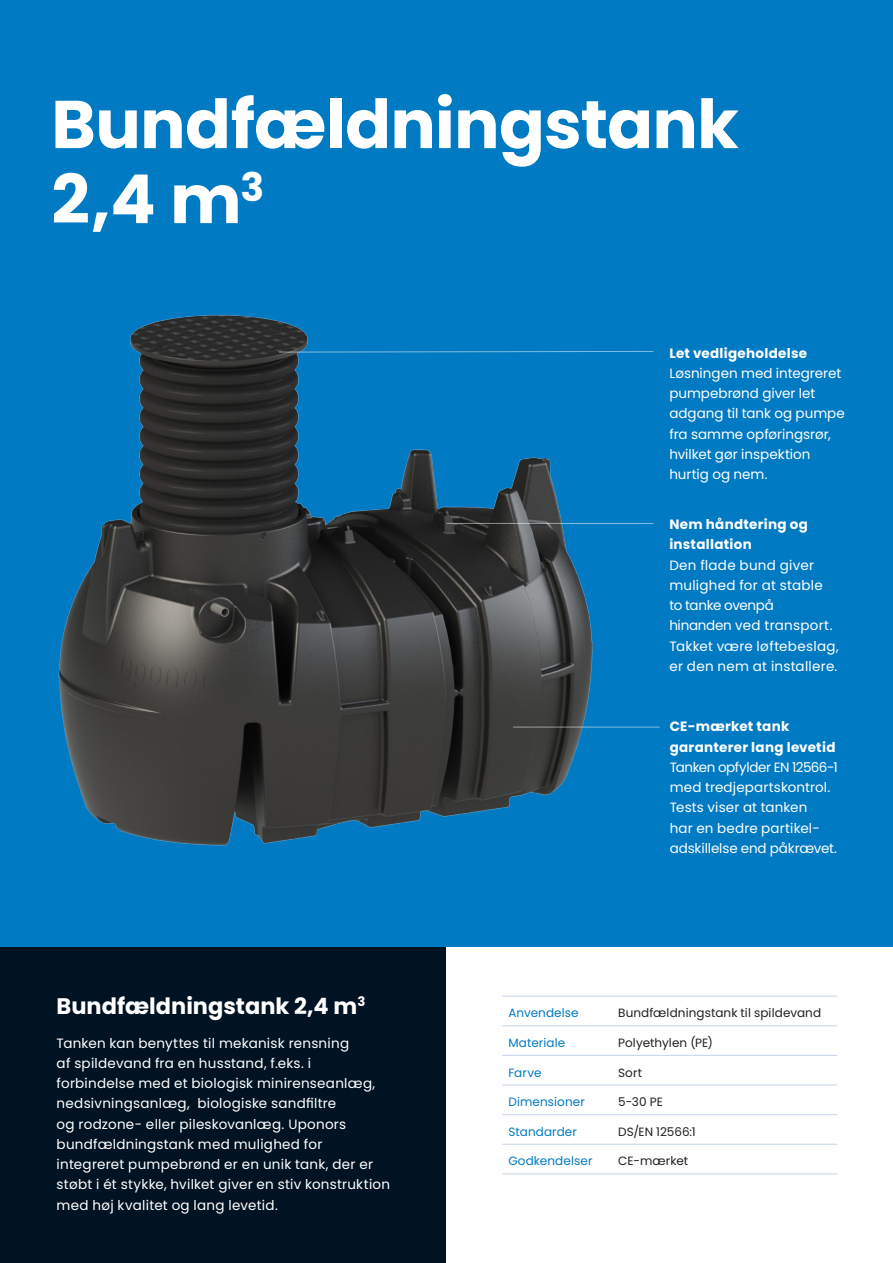
<style>
.page{position:relative;width:893px;height:1263px;background:#007ac2}
.page>*{position:absolute;margin:0;border:0;box-sizing:border-box;transform-origin:0 0}
.Large_Header_-_45pt{font:700 67.5px/75px "Poppins";letter-spacing:-.01em;color:#fff}
.Subhead_-_15pt{font:700 22.5px "Poppins";color:#fff}
.Body_Copy_-_9pt{font:13.5px/20.2px "Poppins";letter-spacing:.015em;color:#fff}
.Body_Copy_-_9pt-2{font:13.5px/20.2px "Poppins";letter-spacing:-.005em;color:#fff}
.Body_text_2{font:12px "Poppins";letter-spacing:.01em;color:#231f20}
.Body_text_2-2{font:12px "Poppins";letter-spacing:.01em;color:#007ac2}
.s1{font-weight:700}
</style>
<div class="page">
<div style="left:0;top:947px;width:446px;height:316px;background:#001322"></div>
<div style="left:446px;top:947px;width:447px;height:316px;background:#fff"></div>
<img style="left:58px;top:314px;width:579px;height:532px">
<hr style="left:446px;top:523px;width:207px;height:1px;background:#fff">
<svg style="left:278px;top:351px;width:376px;height:2px"></svg>
<hr style="left:513px;top:727px;width:147px;height:1px;background:#fff">
<hr style="left:502px;top:996px;width:112px;height:1px;background:#cad9eb">
<hr style="left:614px;top:996px;width:223px;height:1px;background:#cad9eb">
<hr style="left:502px;top:1025px;width:112px;height:1px;background:#cad9eb">
<hr style="left:614px;top:1025px;width:223px;height:1px;background:#cad9eb">
<hr style="left:502px;top:1055px;width:112px;height:1px;background:#cad9eb">
<hr style="left:614px;top:1055px;width:223px;height:1px;background:#cad9eb">
<hr style="left:502px;top:1084px;width:112px;height:1px;background:#cad9eb">
<hr style="left:614px;top:1084px;width:223px;height:1px;background:#cad9eb">
<hr style="left:502px;top:1114px;width:112px;height:1px;background:#cad9eb">
<hr style="left:614px;top:1114px;width:223px;height:1px;background:#cad9eb">
<hr style="left:502px;top:1144px;width:112px;height:1px;background:#cad9eb">
<hr style="left:614px;top:1144px;width:223px;height:1px;background:#cad9eb">
<hr style="left:502px;top:1173px;width:112px;height:1px;background:#cad9eb">
<hr style="left:614px;top:1173px;width:223px;height:1px;background:#cad9eb">
<p class="Large_Header_-_45pt" style="left:51px;top:87px;width:689px">Bundfældningstank<br>2,4 m<sup>3</sup></p>
<p class="Body_Copy_-_9pt" style="left:669px;top:343px;width:177px"><span class="s1">Let vedligeholdelse<br></span>Løsningen med integreret pumpebrønd giver let adgang til tank og pumpe fra samme opføringsrør, hvilket gør inspektion hurtig og nem.</p>
<p class="Body_Copy_-_9pt" style="left:669px;top:514px;width:171px"><span class="s1">Nem håndtering og installation<br></span>Den flade bund giver mulighed for at stable to tanke ovenpå hinanden ved transport.<br>Takket være løftebeslag, er den nem at installere.</p>
<p class="Subhead_-_15pt" style="left:57px;top:993px;width:310px">Bundfældningstank 2,4 m<sup>3</sup></p>
<p class="Body_Copy_-_9pt" style="left:57px;top:1033px;width:335px">Tanken kan benyttes til mekanisk rensning<br>af spildevand fra en husstand, f.eks. i forbindelse med et biologisk minirenseanlæg, nedsivningsanlæg, biologiske sandfiltre<br>og rodzone- eller pileskovanlæg. Uponors bundfældningstank med mulighed for integreret pumpebrønd er en unik tank, der er støbt i ét stykke, hvilket giver en stiv konstruktion med høj kvalitet og lang levetid.</p>
<p class="Body_Copy_-_9pt-2" style="left:670px;top:716px;width:170px"><span class="s1">CE-mærket tank garanterer lang levetid<br></span>Tanken opfylder EN 12566-1 med tredjepartskontrol.<br>Tests viser at tanken<br>har en bedre partikel&shy;adskillelse end påkrævet.</p>
<p class="Body_text_2-2" style="left:508px;top:1006px;width:72px">Anvendelse</p>
<p class="Body_text_2" style="left:618px;top:1006px;width:205px">Bundfældningstank til spildevand</p>
<p class="Body_text_2-2" style="left:508px;top:1036px;width:58px">Materiale</p>
<p class="Body_text_2" style="left:618px;top:1036px;width:96px">Polyethylen (PE)</p>
<p class="Body_text_2-2" style="left:508px;top:1065px;width:35px">Farve</p>
<p class="Body_text_2" style="left:618px;top:1065px;width:26px">Sort</p>
<p class="Body_text_2-2" style="left:508px;top:1095px;width:78px">Dimensioner</p>
<p class="Body_text_2" style="left:618px;top:1095px;width:46px">5-30 PE</p>
<p class="Body_text_2-2" style="left:508px;top:1124px;width:70px">Standarder</p>
<p class="Body_text_2" style="left:618px;top:1124px;width:79px">DS/EN 12566:1</p>
<p class="Body_text_2-2" style="left:508px;top:1154px;width:86px">Godkendelser</p>
<p class="Body_text_2" style="left:618px;top:1154px;width:72px">CE-mærket</p>
</div>
